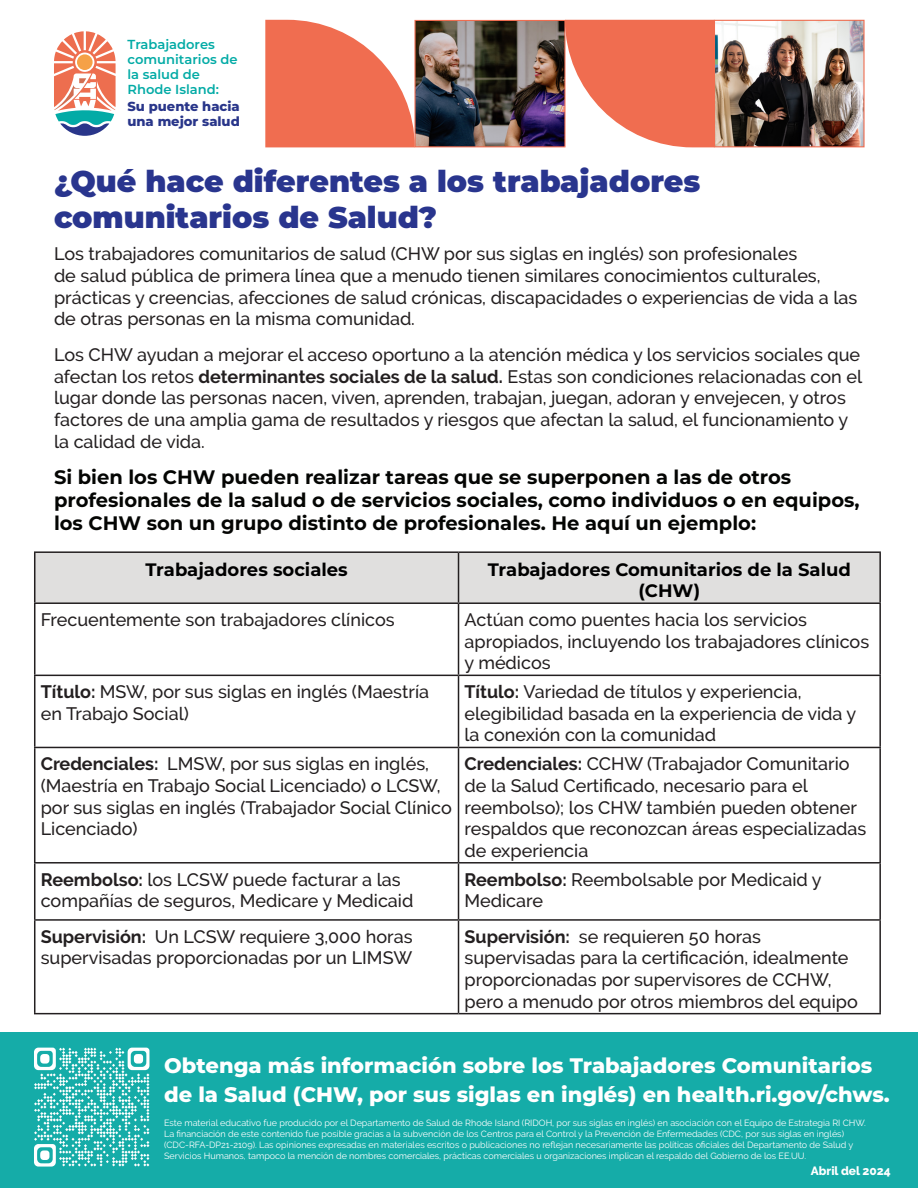
<style>
.page{position:relative;width:918px;height:1188px;background:#fff}
.page>*{position:absolute;margin:0;border:0;box-sizing:border-box;transform-origin:0 0}
.t1{font:900 30px "Montserrat";color:#29358e}
.t2{font:800 21px/28.5px "Montserrat";color:#fff}
.t3{font:700 19.5px/23.4px "Montserrat";color:#040503}
.t4{font:500 18px/21.6px "Raleway";color:#231f20}
.t5{font:700 18px/21.6px "Montserrat";color:#000;text-align:center}
.t6{font:600 13.05px/14.9px "Montserrat";color:#03aba6}
.t7{font:800 13.05px/14.9px "Montserrat";color:#29368a}
.t8{font:800 12px "Raleway";color:#fff}
.t9{font:9px/10.8px "Raleway";color:#fff}
.s1{font-weight:700}
</style>
<div class="page">
<div style="left:0;top:1032px;width:918px;height:156px;background:#15aca8"></div>
<div style="left:35px;top:553px;width:844px;height:49px;background:#e0dfde"></div>
<hr style="left:34px;top:551px;width:425px;height:2px;background:#231f20">
<hr style="left:34px;top:553px;width:1px;height:49px;background:#231f20">
<hr style="left:459px;top:551px;width:422px;height:2px;background:#231f20">
<hr style="left:458px;top:553px;width:1px;height:49px;background:#231f20">
<hr style="left:879px;top:553px;width:2px;height:49px;background:#231f20">
<hr style="left:34px;top:602px;width:425px;height:2px;background:#231f20">
<hr style="left:34px;top:604px;width:1px;height:71px;background:#231f20">
<hr style="left:459px;top:602px;width:422px;height:2px;background:#231f20">
<hr style="left:458px;top:604px;width:1px;height:71px;background:#231f20">
<hr style="left:879px;top:604px;width:2px;height:71px;background:#231f20">
<hr style="left:34px;top:675px;width:425px;height:1px;background:#231f20">
<hr style="left:34px;top:676px;width:1px;height:71px;background:#231f20">
<hr style="left:459px;top:675px;width:422px;height:1px;background:#231f20">
<hr style="left:458px;top:676px;width:1px;height:71px;background:#231f20">
<hr style="left:879px;top:676px;width:2px;height:71px;background:#231f20">
<hr style="left:34px;top:747px;width:425px;height:1px;background:#231f20">
<hr style="left:34px;top:748px;width:1px;height:114px;background:#231f20">
<hr style="left:459px;top:747px;width:422px;height:1px;background:#231f20">
<hr style="left:458px;top:748px;width:1px;height:114px;background:#231f20">
<hr style="left:879px;top:748px;width:2px;height:114px;background:#231f20">
<hr style="left:34px;top:862px;width:425px;height:2px;background:#231f20">
<hr style="left:34px;top:864px;width:1px;height:55px;background:#231f20">
<hr style="left:459px;top:862px;width:422px;height:2px;background:#231f20">
<hr style="left:458px;top:864px;width:1px;height:55px;background:#231f20">
<hr style="left:879px;top:864px;width:2px;height:55px;background:#231f20">
<hr style="left:34px;top:919px;width:425px;height:2px;background:#231f20">
<hr style="left:34px;top:921px;width:1px;height:92px;background:#231f20">
<hr style="left:459px;top:919px;width:422px;height:2px;background:#231f20">
<hr style="left:458px;top:921px;width:1px;height:92px;background:#231f20">
<hr style="left:879px;top:921px;width:2px;height:92px;background:#231f20">
<hr style="left:34px;top:1013px;width:425px;height:1px;background:#231f20">
<hr style="left:459px;top:1013px;width:422px;height:1px;background:#231f20">
<img style="left:416px;top:22px;width:148px;height:123px">
<div style="left:414px;top:20px;width:152px;height:127px;border:1px solid #f06d50"></div>
<img style="left:716px;top:22px;width:147px;height:123px">
<div style="left:714px;top:20px;width:151px;height:127px;border:1px solid #f06d50"></div>
<svg style="left:565px;top:20px;width:149px;height:127px"></svg>
<svg style="left:265px;top:20px;width:150px;height:127px"></svg>
<svg style="left:34px;top:1048px;width:115px;height:119px"></svg>
<svg style="left:54px;top:31px;width:62px;height:105px"></svg>
<p class="t6" style="left:128px;top:37px;width:112px">Trabajadores comunitarios de la salud de<br>Rhode Island:</p>
<p class="t7" style="left:128px;top:98px;width:114px">Su puente hacia una mejor salud</p>
<p class="t1" style="left:54px;top:159px;width:648px">¿Qué hace diferentes a los trabajadores</p>
<p class="t1" style="left:54px;top:195px;width:385px">comunitarios de Salud?</p>
<p class="t4" style="left:54px;top:243px;width:805px">Los trabajadores comunitarios de salud (CHW por sus siglas en inglés) son profesionales<br>de salud pública de primera línea que a menudo tienen similares conocimientos culturales, prácticas y creencias, afecciones de salud crónicas, discapacidades o experiencias de vida a las de otras personas en la misma comunidad.</p>
<p class="t4" style="left:54px;top:344px;width:810px">Los CHW ayudan a mejorar el acceso oportuno a la atención médica y los servicios sociales que afectan los retos <span class="s1">determinantes sociales de la salud.</span> Estas son condiciones relacionadas con el lugar donde las personas nacen, viven, aprenden, trabajan, juegan, adoran y envejecen, y otros factores de una amplia gama de resultados y riesgos que afectan la salud, el funcionamiento y la calidad de vida.</p>
<p class="t3" style="left:54px;top:464px;width:807px">Si bien los CHW pueden realizar tareas que se superponen a las de otros profesionales de la salud o de servicios sociales, como individuos o en equipos, los CHW son un grupo distinto de profesionales. He aquí un ejemplo:</p>
<p class="t5" style="left:145px;top:558px;width:204px">Trabajadores sociales</p>
<p class="t5" style="left:488px;top:558px;width:365px">Trabajadores Comunitarios de la Salud (CHW)</p>
<p class="t4" style="left:41px;top:609px;width:355px">Frecuentemente son trabajadores clínicos</p>
<p class="t4" style="left:465px;top:609px;width:406px">Actúan como puentes hacia los servicios apropiados, incluyendo los trabajadores clínicos y médicos</p>
<p class="t4" style="left:41px;top:681px;width:390px"><span class="s1">Título:</span> MSW, por sus siglas en inglés (Maestría en Trabajo Social)</p>
<p class="t4" style="left:465px;top:681px;width:393px"><span class="s1">Título:</span> Variedad de títulos y experiencia, elegibilidad basada en la experiencia de vida y la conexión con la comunidad</p>
<p class="t4" style="left:41px;top:753px;width:413px"><span class="s1">Credenciales:</span> LMSW, por sus siglas en inglés, (Maestría en Trabajo Social Licenciado) o LCSW, por sus siglas en inglés (Trabajador Social Clínico Licenciado)</p>
<p class="t4" style="left:465px;top:753px;width:403px"><span class="s1">Credenciales:</span> CCHW (Trabajador Comunitario de la Salud Certificado, necesario para el reembolso); los CHW también pueden obtener respaldos que reconozcan áreas especializadas de experiencia</p>
<p class="t4" style="left:41px;top:869px;width:374px"><span class="s1">Reembolso:</span> los LCSW puede facturar a las compañías de seguros, Medicare y Medicaid</p>
<p class="t4" style="left:465px;top:869px;width:359px"><span class="s1">Reembolso:</span> Reembolsable por Medicaid y<br>Medicare</p>
<p class="t4" style="left:41px;top:926px;width:373px"><span class="s1">Supervisión:</span> Un LCSW requiere 3,000 horas supervisadas proporcionadas por un LIMSW</p>
<p class="t4" style="left:465px;top:926px;width:395px"><span class="s1">Supervisión:</span> se requieren 50 horas supervisadas para la certificación, idealmente proporcionadas por supervisores de CCHW, pero a menudo por otros miembros del equipo</p>
<p class="t2" style="left:164px;top:1051px;width:727px">Obtenga más información sobre los Trabajadores Comunitarios de la Salud (CHW, por sus siglas en inglés) en health.ri.gov/chws.</p>
<p class="t9" style="left:164px;top:1118px;width:703px">Este material educativo fue producido por el Departamento de Salud de Rhode Island (RIDOH, por sus siglas en inglés) en asociación con el Equipo de Estrategia RI CHW.<br>La financiación de este contenido fue posible gracias a la subvención de los Centros para el Control y la Prevención de Enfermedades (CDC, por sus siglas en inglés) (CDC-RFA-DP21-2109). Las opiniones expresadas en materiales escritos o publicaciones no reflejan necesariamente las políticas oficiales del Departamento de Salud y Servicios Humanos, tampoco la mención de nombres comerciales, prácticas comerciales u organizaciones implican el respaldo del Gobierno de los EE.UU.</p>
<p class="t8" style="left:811px;top:1164px;width:81px">Abril del 2024</p>
</div>
